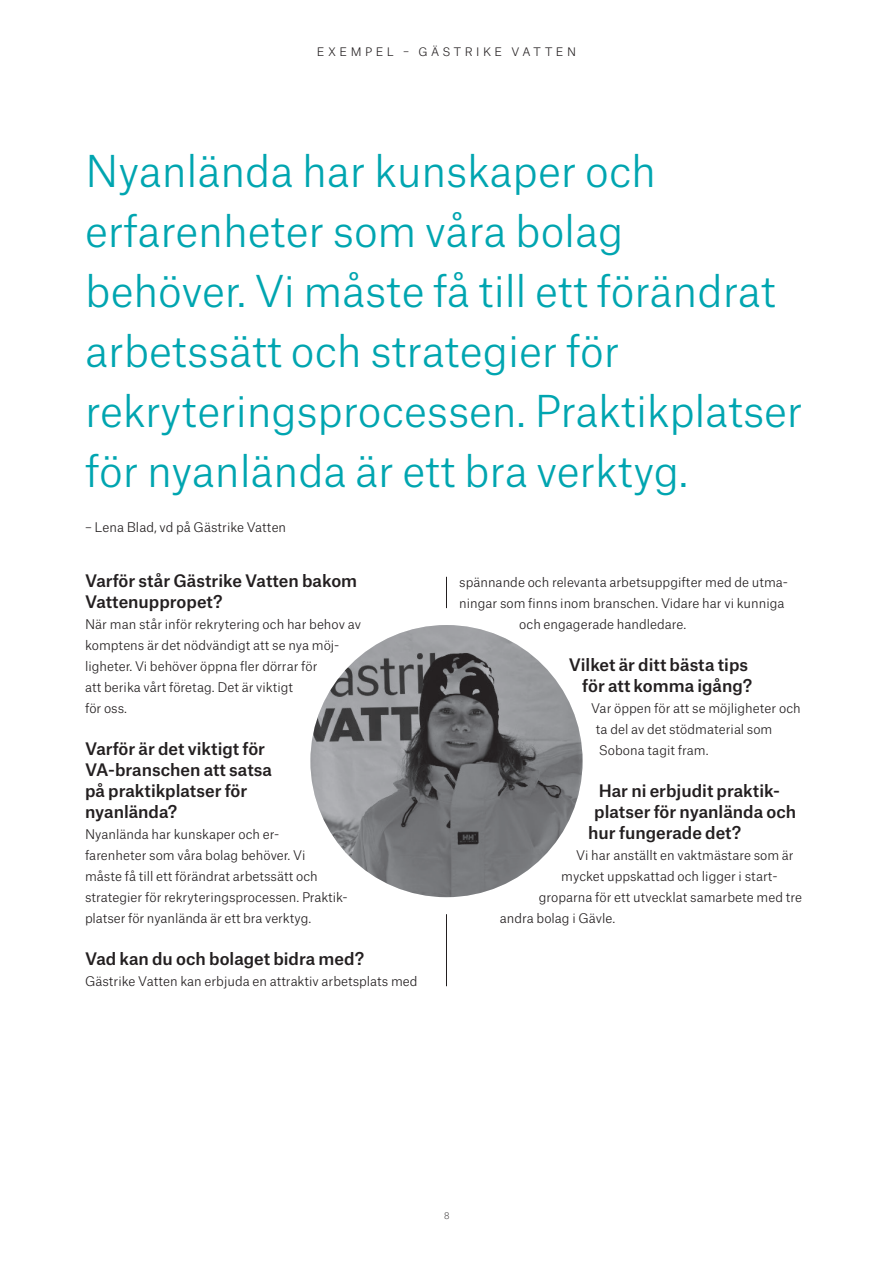
<style>
.page{position:relative;width:893px;height:1263px;background:#fff}
.page>*{position:absolute;margin:0;border:0;box-sizing:border-box;transform-origin:0 0}
.t1{font:300 42px/60px "Atlas Grotesk";letter-spacing:-.005em;color:#00a5b0}
.t2{font:500 16.5px/21px "Atlas Grotesk";color:#231f20}
.t3{font:300 12.75px/21px "Atlas Grotesk";color:#231f20}
.t4{font:300 11.25px "Atlas Grotesk";letter-spacing:.31em;color:#231f20}
.t5{font:100 9px "Atlas Grotesk";color:#231f20}
</style>
<div class="page">
<img style="left:310px;top:625px;width:273px;height:272px;border-radius:136px">
<hr style="left:446px;top:577px;width:1px;height:31px;background:#231f20">
<hr style="left:446px;top:914px;width:1px;height:72px;background:#231f20">
<p class="t4" style="left:317px;top:43px;width:261px">EXEMPEL – GÄSTRIKE VATTEN</p>
<p class="t1" style="left:85px;top:137px;width:719px">Nyanlända har kunskaper och erfarenheter som våra bolag<br>behöver. Vi måste få till ett förändrat arbetssätt och strategier för rekryteringsprocessen. Praktikplatser för nyanlända är ett bra verktyg.</p>
<p class="t3" style="left:85px;top:515px;width:203px">– Lena Blad, vd på Gästrike Vatten</p>
<p class="t2" style="left:85px;top:569px;width:274px">Varför står Gästrike Vatten bakom<br>Vattenuppropet?</p>
<p class="t3" style="left:85px;top:613px;width:277px">När man står inför rekrytering och har behov av komptens är det nödvändigt att se nya möj&shy;ligheter. Vi behöver öppna fler dörrar för<br>att berika vårt företag. Det är viktigt<br>för oss.</p>
<p class="t2" style="left:85px;top:737px;width:188px">Varför är det viktigt för<br>VA-branschen att satsa på praktikplatser för nyanlända?</p>
<p class="t3" style="left:85px;top:823px;width:264px">Nyanlända har kunskaper och er-<br>farenheter som våra bolag behöver. Vi<br>måste få till ett förändrat arbetssätt och strategier för rekryteringsprocessen. Praktik&shy;platser för nyanlända är ett bra verktyg.</p>
<p class="t2" style="left:85px;top:947px;width:281px">Vad kan du och bolaget bidra med?</p>
<p class="t3" style="left:85px;top:970px;width:334px">Gästrike Vatten kan erbjuda en attraktiv arbetsplats med</p>
<p class="t3" style="left:459px;top:571px;width:330px">spännande och relevanta arbetsuppgifter med de utma-</p>
<p class="t3" style="left:459px;top:592px;width:327px">ningar som finns inom branschen. Vidare har vi kunniga</p>
<p class="t3" style="left:519px;top:613px;width:167px">och engagerade handledare.</p>
<p class="t2" style="left:569px;top:653px;width:185px;text-align:right">Vilket är ditt bästa tips för att komma igång?</p>
<p class="t3" style="left:596px;top:697px;width:206px;text-indent:-4px">Var öppen för att se möjligheter och ta del av det stödmaterial som<br>Sobona tagit fram.</p>
<p class="t2" style="left:599px;top:779px;width:183px">Har ni erbjudit praktik-</p>
<p class="t2" style="left:594px;top:800px;width:203px">platser för nyanlända och</p>
<p class="t2" style="left:588px;top:821px;width:155px">hur fungerade det?</p>
<p class="t3" style="left:576px;top:844px;width:219px">Vi har anställt en vaktmästare som är</p>
<p class="t3" style="left:561px;top:865px;width:216px">mycket uppskattad och ligger i start-</p>
<p class="t3" style="left:539px;top:886px;width:265px">groparna för ett utvecklat samarbete med tre</p>
<p class="t3" style="left:500px;top:907px;width:115px">andra bolag i Gävle.</p>
<p class="t5" style="left:444px;top:1208px;width:7px">8</p>
</div>
